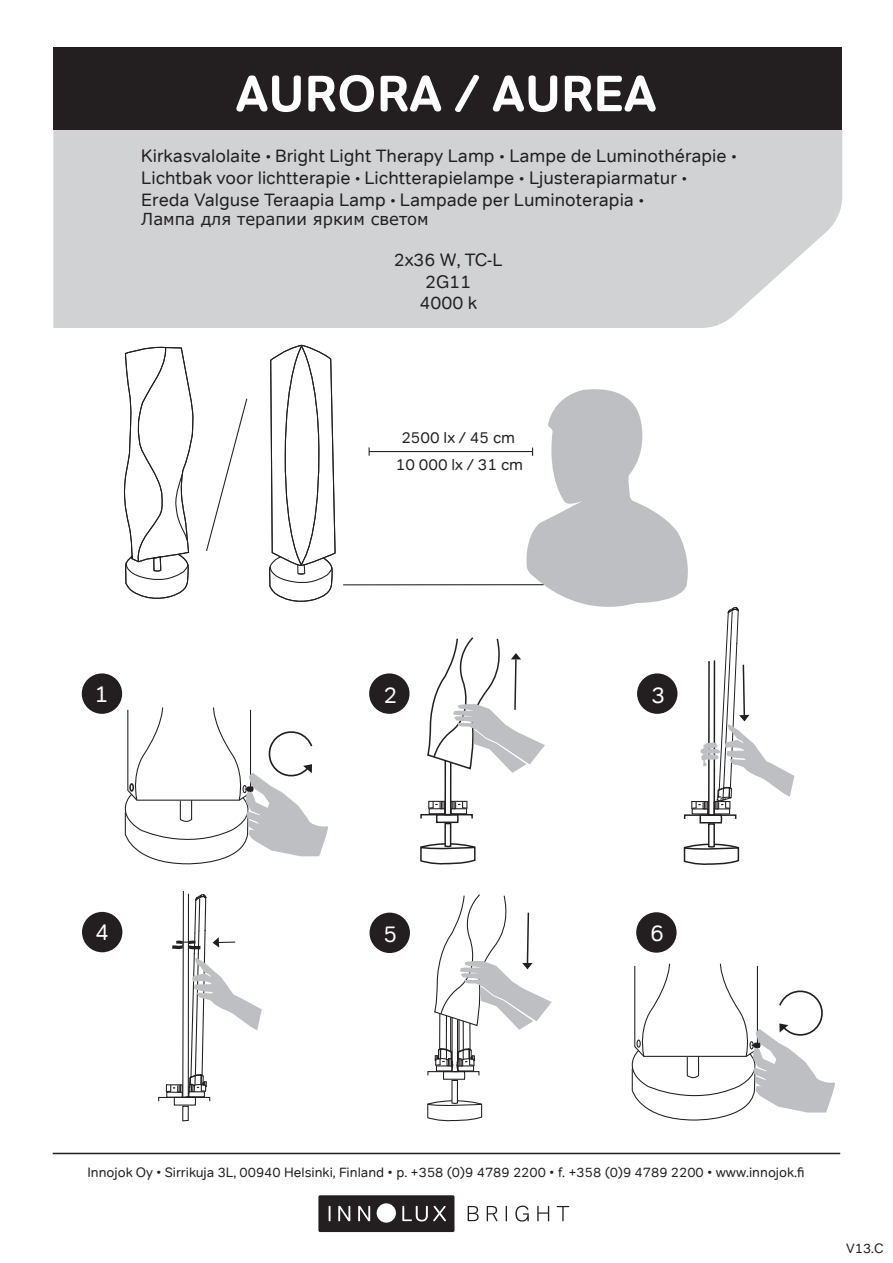
<style>
.page{position:relative;width:893px;height:1263px;background:#fff}
.page>*{position:absolute;margin:0;border:0;box-sizing:border-box;transform-origin:0 0}
.t1{font:700 51px "Tondo Corp";color:#fff}
.t2{font:22.8px "Tondo Corp";color:#fff}
.t3{font:18px/21.6px "Tondo Corp";color:#231f20}
.t4{font:16.5px "Verdana";color:#231f20}
.t5{font:15.75px "Tondo Corp";color:#231f20}
.t6{font:13.5px "Tondo Corp";color:#231f20}
.s1{font-size:14.85px}
</style>
<div class="page">
<div style="left:53px;top:130px;width:789px;height:198px;background:#d1d2d4"></div>
<svg style="left:123px;top:346px;width:70px;height:253px"></svg>
<div style="left:53px;top:48px;width:789px;height:82px;background:#231f20"></div>
<hr style="left:53px;top:1153px;width:787px;height:1px;background:#231f20">
<div style="left:82px;top:673px;width:40px;height:41px;background:#231f20;border-radius:50%"></div>
<div style="left:370px;top:913px;width:40px;height:40px;background:#231f20;border-radius:50%"></div>
<div style="left:369px;top:673px;width:40px;height:41px;background:#231f20;border-radius:50%"></div>
<div style="left:82px;top:912px;width:40px;height:40px;background:#231f20;border-radius:50%"></div>
<svg style="left:113px;top:706px;width:215px;height:159px"></svg>
<div style="left:158px;top:1097px;width:52px;height:5px;border:1px solid #231f20"></div>
<hr style="left:369px;top:451px;width:164px;height:1px;background:#231f20">
<hr style="left:343px;top:584px;width:200px;height:1px;background:#231f20">
<svg style="left:419px;top:389px;width:416px;height:732px"></svg>
<svg style="left:165px;top:891px;width:97px;height:231px"></svg>
<div style="left:318px;top:1195px;width:136px;height:37px;background:#231f20;border-radius:2px"></div>
<div style="left:377px;top:1203px;width:19px;height:19px;background:#fff;border-radius:50%"></div>
<svg style="left:329px;top:1206px;width:2px;height:15px"></svg>
<svg style="left:338px;top:1206px;width:12px;height:15px"></svg>
<svg style="left:358px;top:1206px;width:12px;height:15px"></svg>
<svg style="left:402px;top:1206px;width:44px;height:15px"></svg>
<svg style="left:468px;top:1205px;width:101px;height:16px"></svg>
<svg style="left:269px;top:130px;width:68px;height:472px"></svg>
<svg style="left:206px;top:398px;width:42px;height:153px"></svg>
<h1 class="t1" style="left:235px;top:62px;width:423px">AURORA / AUREA</h1>
<p class="t3" style="left:141px;top:145px;width:597px">Kirkasvalolaite <span class="s1">•</span> Bright Light Therapy Lamp <span class="s1">•</span> Lampe de Luminothérapie <span class="s1">•<br></span>Lichtbak voor lichtterapie <span class="s1">•</span> Lichtterapielampe <span class="s1">•</span> Ljusterapiarmatur <span class="s1">•<br></span>Ereda Valguse Teraapia Lamp <span class="s1">•</span> Lampade per Luminoterapia <span class="s1">•</span></p>
<p class="t4" style="left:141px;top:208px;width:289px">Лампа для терапии ярким светом</p>
<p class="t3" style="left:394px;top:249px;width:110px;text-align:center">2x36 W, TC-L<br>2G11<br>4000 k</p>
<p class="t5" style="left:401px;top:428px;width:115px">2500 lx / 45 cm</p>
<p class="t5" style="left:396px;top:455px;width:129px">10 000 lx / 31 cm</p>
<p class="t2" style="left:95px;top:680px;width:15px">1</p>
<p class="t2" style="left:383px;top:681px;width:15px">2</p>
<p class="t2" style="left:651px;top:681px;width:15px">3</p>
<p class="t2" style="left:95px;top:918px;width:15px">4</p>
<p class="t2" style="left:383px;top:920px;width:15px">5</p>
<p class="t2" style="left:650px;top:919px;width:15px">6</p>
<p class="t6" style="left:87px;top:1164px;width:718px">Innojok Oy • Sirrikuja 3L, 00940 Helsinki, Finland • p. +358 (0)9 4789 2200 • f. +358 (0)9 4789 2200 • www.innojok.fi</p>
<p class="t6" style="left:846px;top:1240px;width:39px">V13.C</p>
</div>
